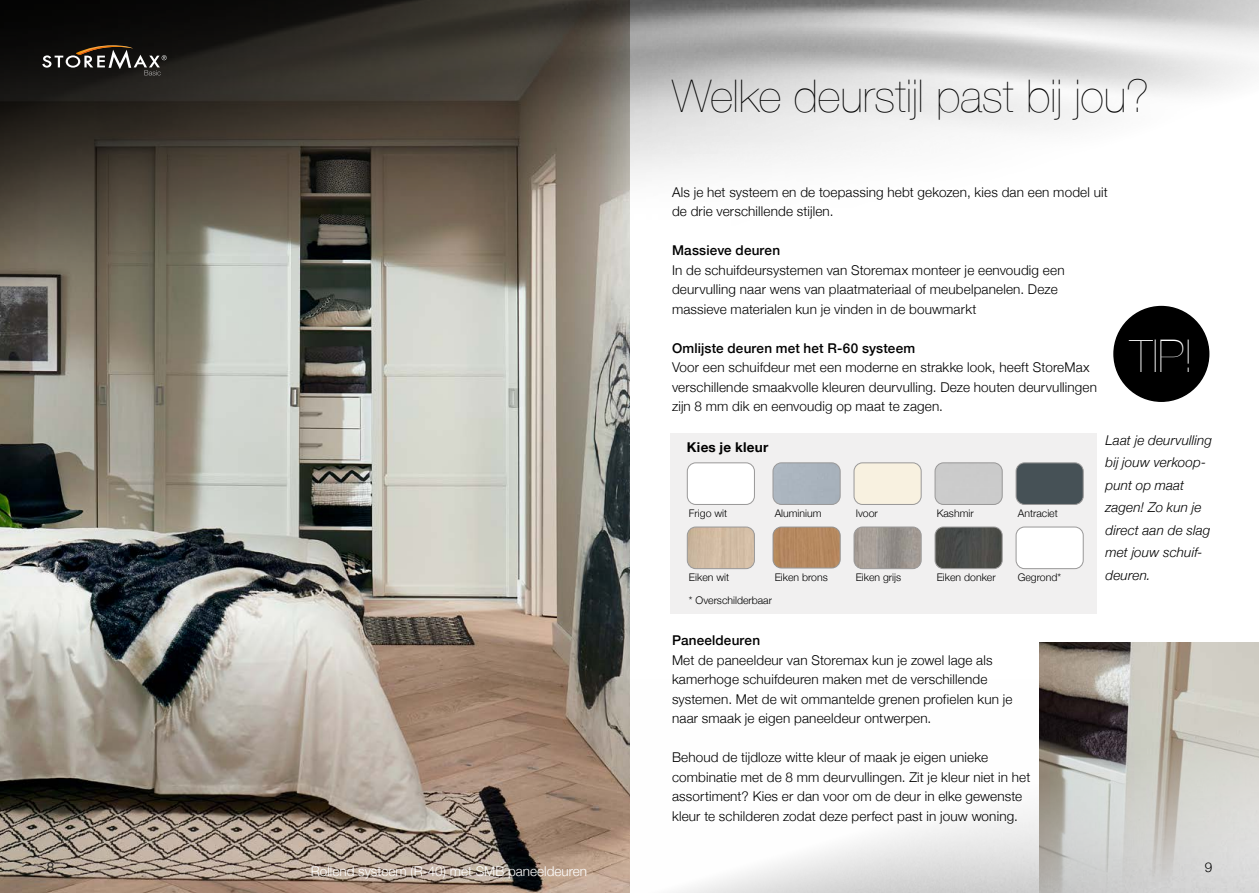
<style>
.page{position:relative;width:1259px;height:893px;background:#fff}
.page>*{position:absolute;margin:0;border:0;box-sizing:border-box;transform-origin:0 0}
.t1{font:200 45.15px "Helvetica Neue";color:#fff}
.t2{font:200 45px "Helvetica Neue";color:#000}
.t3{font:300 13.5px/19.5px "Helvetica Neue";letter-spacing:.01em;color:#000}
.t4{font:italic 300 13.5px/22.5px "Helvetica Neue";letter-spacing:.01em;color:#000}
.t5{font:500 13.5px "Helvetica Neue";letter-spacing:.01em;color:#000}
.t6{font:300 13.5px "Helvetica Neue";color:#fff}
.t7{font:700 13.5px "Helvetica Neue";letter-spacing:.02em;color:#000}
.t8{font:300 10.5px "Helvetica Neue";color:#000}
</style>
<div class="page">
<img style="left:0;top:415px;width:629px;height:478px">
<img style="left:0;top:0;width:1259px;height:415px">
<svg style="left:42px;top:45px;width:125px;height:30px;background:#3d3934"></svg>
<div style="left:1114px;top:307px;width:94px;height:94px;background:#000;border-radius:50%"></div>
<div style="left:1113px;top:306px;width:96px;height:96px;border:2px solid #000;border-radius:50%"></div>
<div style="left:670px;top:433px;width:426px;height:181px;background:#f1f0f0"></div>
<div style="left:687px;top:463px;width:67px;height:41px;background:#fff;border-radius:9px"></div>
<div style="left:687px;top:462px;width:68px;height:43px;border:1px solid #999898;border-radius:9px"></div>
<div style="left:774px;top:463px;width:66px;height:41px;background:#aab4be"></div>
<div style="left:772px;top:462px;width:68px;height:43px;border:1px solid #999898;border-radius:9px"></div>
<div style="left:855px;top:463px;width:66px;height:41px;background:#f8f1e0"></div>
<div style="left:853px;top:462px;width:68px;height:43px;border:1px solid #999898;border-radius:9px"></div>
<div style="left:936px;top:463px;width:66px;height:41px;background:#cbcbcb"></div>
<div style="left:934px;top:462px;width:68px;height:43px;border:1px solid #999898;border-radius:9px"></div>
<div style="left:1017px;top:463px;width:66px;height:41px;background:#465156"></div>
<div style="left:1015px;top:462px;width:68px;height:43px;border:1px solid #999898;border-radius:9px"></div>
<img style="left:687px;top:527px;width:67px;height:42px">
<div style="left:687px;top:527px;width:68px;height:42px;border:1px solid #999898;border-radius:9px"></div>
<div style="left:774px;top:527px;width:66px;height:41px;background:#b5885f"></div>
<div style="left:772px;top:527px;width:68px;height:41px;border:1px solid #999898;border-radius:9px"></div>
<img style="left:855px;top:527px;width:66px;height:42px">
<div style="left:853px;top:527px;width:68px;height:42px;border:1px solid #999898;border-radius:9px"></div>
<img style="left:936px;top:527px;width:66px;height:42px">
<div style="left:934px;top:527px;width:68px;height:42px;border:1px solid #999898;border-radius:9px"></div>
<div style="left:1016px;top:527px;width:67px;height:42px;background:#fff;border-radius:9px"></div>
<div style="left:1015px;top:527px;width:68px;height:42px;border:1px solid #999898;border-radius:9px"></div>
<img style="left:1040px;top:642px;width:219px;height:38px">
<img style="left:629px;top:680px;width:630px;height:213px">
<p class="t3" style="left:43px;top:855px;width:9px">8</p>
<p class="t3" style="left:47px;top:856px;width:9px">8</p>
<p class="t6" style="left:311px;top:861px;width:277px">Rollend systeem (R-40) met SMB paneeldeuren</p>
<h2 class="t2" style="left:672px;top:61px;width:478px">Welke deurstijl past bij jou?</h2>
<p class="t3" style="left:672px;top:181px;width:437px">Als je het systeem en de toepassing hebt gekozen, kies dan een model uit de drie verschillende stijlen.</p>
<p class="t5" style="left:672px;top:240px;width:110px">Massieve deuren</p>
<p class="t3" style="left:672px;top:259px;width:394px">In de schuifdeursystemen van Storemax monteer je eenvoudig een deurvulling naar wens van plaatmateriaal of meubelpanelen. Deze massieve materialen kun je vinden in de bouwmarkt</p>
<p class="t5" style="left:672px;top:337px;width:245px">Omlijste deuren met het R-60 systeem</p>
<p class="t3" style="left:672px;top:357px;width:426px">Voor een schuifdeur met een moderne en strakke look, heeft StoreMax verschillende smaakvolle kleuren deurvulling. Deze houten deurvullingen zijn 8 mm dik en eenvoudig op maat te zagen.</p>
<h1 class="t1" style="left:1130px;top:321px;width:64px">TIP!</h1>
<p class="t7" style="left:687px;top:437px;width:83px">Kies je kleur</p>
<p class="t8" style="left:689px;top:505px;width:40px">Frigo wit</p>
<p class="t8" style="left:774px;top:505px;width:48px">Aluminium</p>
<p class="t8" style="left:855px;top:505px;width:24px">Ivoor</p>
<p class="t8" style="left:936px;top:505px;width:38px">Kashmir</p>
<p class="t8" style="left:1017px;top:505px;width:42px">Antraciet</p>
<p class="t8" style="left:689px;top:569px;width:42px">Eiken wit</p>
<p class="t8" style="left:774px;top:569px;width:55px">Eiken brons</p>
<p class="t8" style="left:855px;top:569px;width:47px">Eiken grijs</p>
<p class="t8" style="left:936px;top:569px;width:60px">Eiken donker</p>
<p class="t8" style="left:1017px;top:569px;width:45px">Gegrond*</p>
<p class="t8" style="left:689px;top:592px;width:85px">* Overschilderbaar</p>
<p class="t5" style="left:672px;top:630px;width:90px">Paneeldeuren</p>
<p class="t3" style="left:672px;top:649px;width:342px">Met de paneeldeur van Storemax kun je zowel lage als kamerhoge schuifdeuren maken met de verschillende systemen. Met de wit ommantelde grenen profielen kun je naar smaak je eigen paneeldeur ontwerpen.</p>
<p class="t3" style="left:672px;top:747px;width:360px">Behoud de tijdloze witte kleur of maak je eigen unieke combinatie met de 8 mm deurvullingen. Zit je kleur niet in het assortiment? Kies er dan voor om de deur in elke gewenste kleur te schilderen zodat deze perfect past in jouw woning.</p>
<p class="t4" style="left:1105px;top:428px;width:108px">Laat je deurvulling bij jouw verkoop&shy;punt op maat zagen! Zo kun je direct aan de slag met jouw schuif&shy;deuren.</p>
<p class="t3" style="left:1204px;top:856px;width:9px">9</p>
</div>
